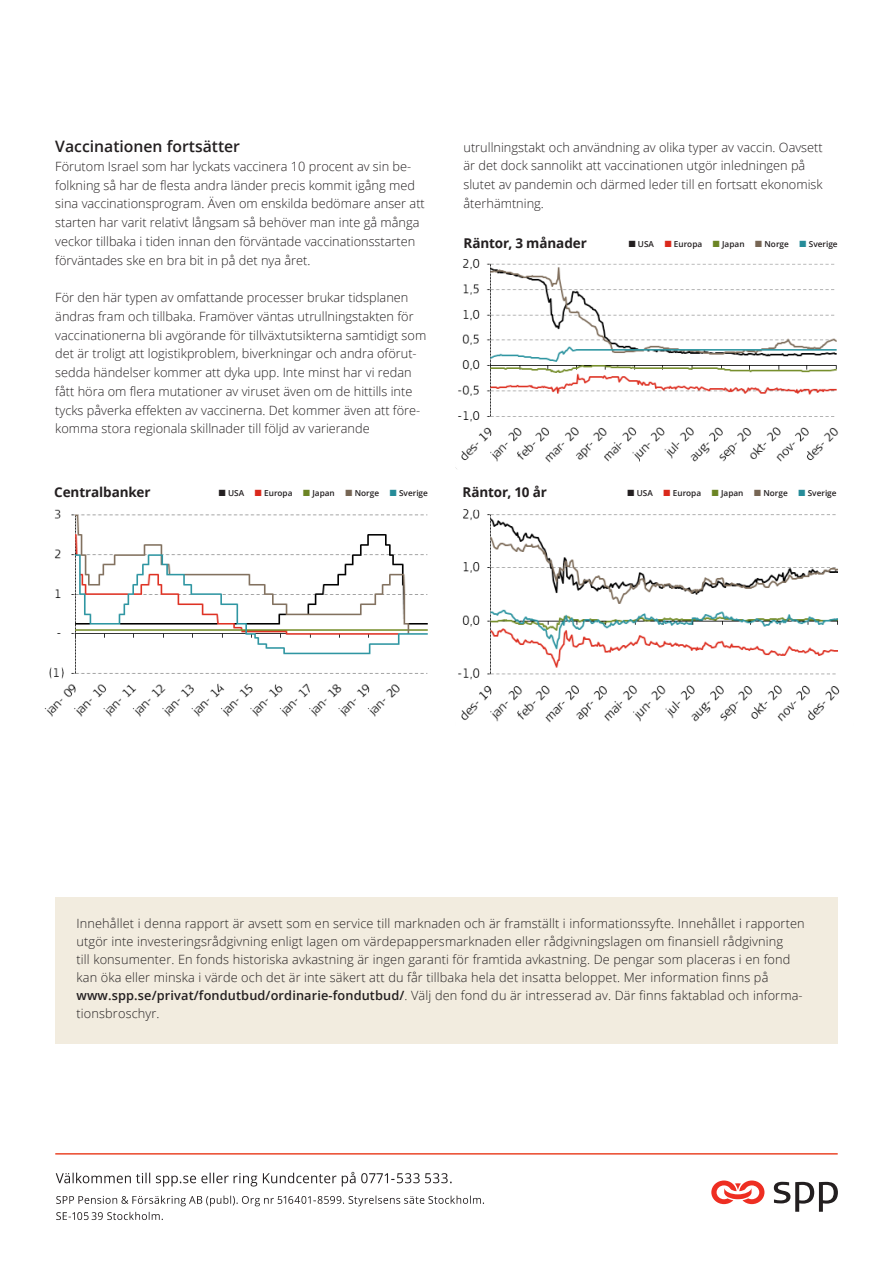
<style>
.page{position:relative;width:893px;height:1263px;background:#fff}
.page>*{position:absolute;margin:0;border:0;box-sizing:border-box;transform-origin:0 0}
.Mellanrubrik_1_10_5{font:600 15.75px "Open Sans";color:#231f20}
.Mellanrubrik_1_10_5-2{font:700 13.5px "Open Sans";letter-spacing:-.01em;color:#231f20}
.Brödtext_1_8_5_12{font:300 12.75px/18.8px "Open Sans";color:#231f20}
.SB_Brödtext_1{font:600 8.25px "Open Sans";color:#231f20}
.s1{color:#da291c}
.s2{color:#6c8524}
.s3{color:#776654}
.s4{color:#268c99}
.s5{font-weight:600}
</style>
<div class="page">
<img style="left:455px;top:259px;width:384px;height:210px">
<img style="left:44px;top:509px;width:384px;height:207px">
<img style="left:458px;top:509px;width:382px;height:213px">
<hr style="left:55px;top:1153px;width:783px;height:1px;background:#eb472a">
<svg style="left:711px;top:1180px;width:54px;height:25px"></svg>
<svg style="left:774px;top:1182px;width:64px;height:30px"></svg>
<img style="left:55px;top:1172px;width:429px;height:48px">
<div style="left:55px;top:897px;width:783px;height:146px;background:#f2ecdf"></div>
<p class="Mellanrubrik_1_10_5" style="left:55px;top:135px;width:186px">Vaccinationen fortsätter</p>
<p class="Brödtext_1_8_5_12" style="left:55px;top:156px;width:371px">Förutom Israel som har lyckats vaccinera 10 procent av sin be&shy;folkning så har de flesta andra länder precis kommit igång med sina vaccinationsprogram. Även om enskilda bedömare anser att starten har varit relativt långsam så behöver man inte gå många veckor tillbaka i tiden innan den förväntade vaccinationsstarten förväntades ske en bra bit in på det nya året.</p>
<p class="Brödtext_1_8_5_12" style="left:55px;top:288px;width:372px">För den här typen av omfattande processer brukar tidsplanen ändras fram och tillbaka. Framöver väntas utrullningstakten för vaccinationerna bli avgörande för tillväxtutsikterna samtidigt som det är troligt att logistikproblem, biverkningar och andra oförut&shy;sedda händelser kommer att dyka upp. Inte minst har vi redan fått höra om flera mutationer av viruset även om de hittills inte tycks påverka effekten av vaccinerna. Det kommer även att före&shy;komma stora regionala skillnader till följd av varierande</p>
<p class="Brödtext_1_8_5_12" style="left:463px;top:137px;width:361px">utrullningstakt och användning av olika typer av vaccin. Oavsett är det dock sannolikt att vaccinationen utgör inledningen på slutet av pandemin och därmed leder till en fortsatt ekonomisk återhämtning.</p>
<p class="Mellanrubrik_1_10_5-2" style="left:463px;top:233px;width:125px">Räntor, 3 månader</p>
<p class="SB_Brödtext_1" style="left:629px;top:239px;width:210px">■ USA <span class="s1">■</span> Europa <span class="s2">■</span> Japan <span class="s3">■</span> Norge <span class="s4">■</span> Sverige</p>
<p class="Mellanrubrik_1_10_5-2" style="left:54px;top:482px;width:98px">Centralbanker</p>
<p class="SB_Brödtext_1" style="left:219px;top:487px;width:210px">■ USA <span class="s1">■</span> Europa <span class="s2">■</span> Japan <span class="s3">■</span> Norge <span class="s4">■</span> Sverige</p>
<p class="Mellanrubrik_1_10_5-2" style="left:462px;top:482px;width:86px">Räntor, 10 år</p>
<p class="SB_Brödtext_1" style="left:628px;top:487px;width:210px">■ USA <span class="s1">■</span> Europa <span class="s2">■</span> Japan <span class="s3">■</span> Norge <span class="s4">■</span> Sverige</p>
<p class="Brödtext_1_8_5_12" style="left:77px;top:914px;width:730px;line-height:18px">Innehållet i denna rapport är avsett som en service till marknaden och är framställt i informationssyfte. Innehållet i rapporten utgör inte investeringsrådgivning enligt lagen om värdepappersmarknaden eller rådgivningslagen om finansiell rådgivning<br>till konsumenter. En fonds historiska avkastning är ingen garanti för framtida avkastning. De pengar som placeras i en fond kan öka eller minska i värde och det är inte säkert att du får tillbaka hela det insatta beloppet. Mer information finns på <span class="s5">www.spp.se/privat/fondutbud/ordinarie-fondutbud/</span>. Välj den fond du är intresserad av. Där finns faktablad och informa&shy;tionsbroschyr.</p>
</div>
